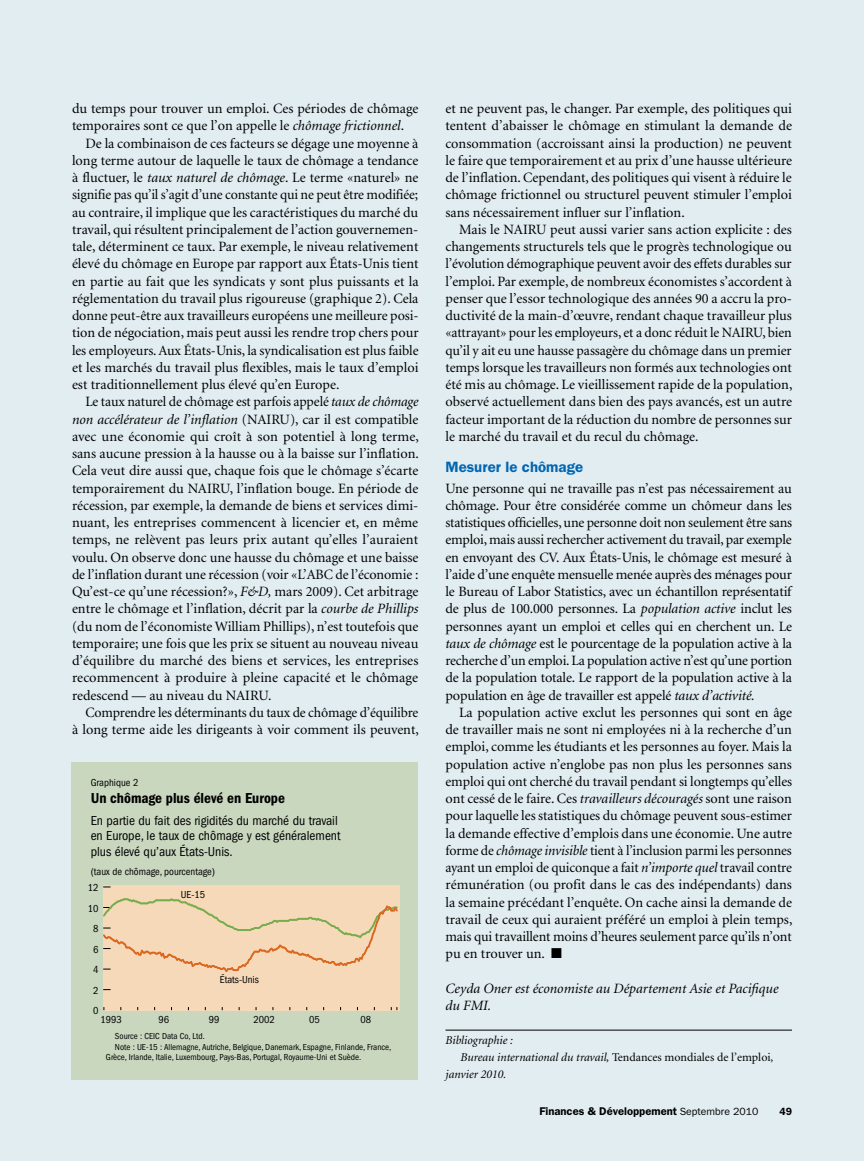
<style>
.page{position:relative;width:864px;height:1161px;background:#e2edf1}
.page>*{position:absolute;margin:0;border:0;box-sizing:border-box;transform-origin:0 0}
.t1{font:600 condensed 15px "Franklin Gothic";color:#000}
.t2{font:600 15px "Franklin Gothic";color:#0066b3}
.t3{font:14.25px/17.2px "Minion";letter-spacing:-.005em;color:#000;text-align:justify}
.t4{font:italic 14.25px/17.2px "Minion";color:#000}
.t5{font:condensed 13.5px/15.8px "Franklin Gothic";color:#000}
.t6{font:italic 12px "Minion";color:#000}
.t7{font:600 11.25px "Franklin Gothic";color:#000}
.t8{font:condensed 10.5px "Franklin Gothic";color:#000}
.t9{font:600 10.5px "Franklin Gothic";color:#000}
.t10{font:condensed 9px "Franklin Gothic";color:#000}
.s1{font-style:italic}
.s2{font-style:normal}
.s3{font-weight:400;font-size:10.5px}
.s4{font-family:"Minion";font-weight:400}
</style>
<div class="page">
<hr style="left:446px;top:1030px;width:346px;height:1px;background:#000">
<div style="left:71px;top:762px;width:346px;height:318px;background:#c9d7bf"></div>
<div style="left:103px;top:885px;width:296px;height:126px;background:#f5d9b9"></div>
<svg style="left:103px;top:897px;width:297px;height:77px"></svg>
<p class="t3" style="left:72px;top:100px;width:348px">du temps pour trouver un emploi. Ces périodes de chômage temporaires sont ce que l’on appelle le <span class="s1">chômage frictionnel</span>.</p>
<p class="t3" style="left:72px;top:135px;width:348px;text-indent:14px">De la combinaison de ces facteurs se dégage une moyenne à long terme autour de laquelle le taux de chômage a tendance à fluctuer, le <span class="s1">taux naturel de chômage</span>. Le terme «naturel» ne signifie pas qu’il s’agit d’une constante qui ne peut être modifiée; au contraire, il implique que les caractéristiques du marché du travail, qui résultent principalement de l’action gouvernemen&shy;tale, déterminent ce taux. Par exemple, le niveau relativement élevé du chômage en Europe par rapport aux États-Unis tient en partie au fait que les syndicats y sont plus puissants et la réglementation du travail plus rigoureuse (graphique 2). Cela donne peut-être aux travailleurs européens une meilleure posi&shy;tion de négociation, mais peut aussi les rendre trop chers pour les employeurs. Aux États-Unis, la syndicalisation est plus faible et les marchés du travail plus flexibles, mais le taux d’emploi est traditionnellement plus élevé qu’en Europe.</p>
<p class="t3" style="left:72px;top:394px;width:349px;text-indent:14px">Le taux naturel de chômage est parfois appelé <span class="s1">taux de chômage non accélérateur de l’inflation</span> (NAIRU), car il est compatible avec une économie qui croît à son potentiel à long terme, sans aucune pression à la hausse ou à la baisse sur l’inflation.<br>Cela veut dire aussi que, chaque fois que le chômage s’écarte temporairement du NAIRU, l’inflation bouge. En période de récession, par exemple, la demande de biens et services dimi&shy;nuant, les entreprises commencent à licencier et, en même temps, ne relèvent pas leurs prix autant qu’elles l’auraient voulu. On observe donc une hausse du chômage et une baisse de l’inflation durant une récession (voir «L’ABC de l’économie :<br>Qu’est-ce qu’une récession?», <span class="s1">F&amp;D,</span> mars 2009). Cet arbitrage entre le chômage et l’inflation, décrit par la <span class="s1">courbe de Phillips </span>(du nom de l’économiste William Phillips), n’est toutefois que temporaire; une fois que les prix se situent au nouveau niveau d’équilibre du marché des biens et services, les entreprises recommencent à produire à pleine capacité et le chômage redescend — au niveau du NAIRU.</p>
<p class="t3" style="left:72px;top:704px;width:348px;text-align:right">Comprendre les déterminants du taux de chômage d’équilibre<br>à long terme aide les dirigeants à voir comment ils peuvent,</p>
<p class="t8" style="left:81px;top:721px;width:72px">B2B, 8/9 updated</p>
<p class="t8" style="left:91px;top:777px;width:49px">Graphique 2</p>
<p class="t1" style="left:91px;top:789px;width:196px">Un chômage plus élevé en Europe</p>
<p class="t5" style="left:91px;top:812px;width:251px">En partie du fait des rigidités du marché du travail en Europe, le taux de chômage y est généralement plus élevé qu’aux États-Unis.</p>
<p class="t8" style="left:91px;top:865px;width:126px">(taux de chômage, pourcentage)</p>
<p class="t8" style="left:88px;top:882px;width:12px">12</p>
<p class="t8" style="left:88px;top:902px;width:12px">10</p>
<p class="t8" style="left:93px;top:923px;width:7px">8</p>
<p class="t8" style="left:93px;top:943px;width:7px">6</p>
<p class="t8" style="left:93px;top:964px;width:7px">4</p>
<p class="t8" style="left:93px;top:985px;width:7px">2</p>
<p class="t8" style="left:181px;top:889px;width:26px">UE-15</p>
<p class="t8" style="left:220px;top:974px;width:40px">États-Unis</p>
<p class="t8" style="left:93px;top:1005px;width:7px">0</p>
<p class="t8" style="left:100px;top:1014px;width:23px">1993</p>
<p class="t8" style="left:159px;top:1014px;width:12px">96</p>
<p class="t8" style="left:209px;top:1014px;width:12px">99</p>
<p class="t8" style="left:254px;top:1014px;width:23px">2002</p>
<p class="t8" style="left:309px;top:1014px;width:12px">05</p>
<p class="t8" style="left:360px;top:1014px;width:12px">08</p>
<p class="t10" style="left:115px;top:1031px;width:91px">Source : CEIC Data Co, Ltd.</p>
<p class="t10" style="left:115px;top:1042px;width:278px">Note : UE-15 : Allemagne, Autriche, Belgique, Danemark, Espagne, Finlande, France,</p>
<p class="t10" style="left:106px;top:1052px;width:257px">Grèce, Irlande, Italie, Luxembourg, Pays-Bas, Portugal, Royaume-Uni et Suède.</p>
<p class="t3" style="left:446px;top:100px;width:348px">et ne peuvent pas, le changer. Par exemple, des politiques qui tentent d’abaisser le chômage en stimulant la demande de consommation (accroissant ainsi la production) ne peuvent le faire que temporairement et au prix d’une hausse ultérieure de l’inflation. Cependant, des politiques qui visent à réduire le chômage frictionnel ou structurel peuvent stimuler l’emploi sans nécessairement influer sur l’inflation.</p>
<p class="t3" style="left:446px;top:221px;width:348px;text-indent:14px">Mais le NAIRU peut aussi varier sans action explicite : des changements structurels tels que le progrès technologique ou l’évolution démographique peuvent avoir des effets durables sur l’emploi. Par exemple, de nombreux économistes s’accordent à penser que l’essor technologique des années 90 a accru la pro&shy;ductivité de la main-d’œuvre, rendant chaque travailleur plus «attrayant» pour les employeurs, et a donc réduit le NAIRU, bien qu’il y ait eu une hausse passagère du chômage dans un premier temps lorsque les travailleurs non formés aux technologies ont été mis au chômage. Le vieillissement rapide de la population, observé actuellement dans bien des pays avancés, est un autre facteur important de la réduction du nombre de personnes sur le marché du travail et du recul du chômage.</p>
<p class="t2" style="left:446px;top:458px;width:139px">Mesurer le chômage</p>
<p class="t3" style="left:446px;top:480px;width:348px">Une personne qui ne travaille pas n’est pas nécessairement au chômage. Pour être considérée comme un chômeur dans les statistiques officielles, une personne doit non seulement être sans emploi, mais aussi rechercher activement du travail, par exemple en envoyant des CV. Aux États-Unis, le chômage est mesuré à l’aide d’une enquête mensuelle menée auprès des ménages pour le Bureau of Labor Statistics, avec un échantillon représentatif de plus de 100.000 personnes. La <span class="s1">population active</span> inclut les personnes ayant un emploi et celles qui en cherchent un. Le <span class="s1">taux de chômage</span> est le pourcentage de la population active à la recherche d’un emploi. La population active n’est qu’une portion de la population totale. Le rapport de la population active à la population en âge de travailler est appelé <span class="s1">taux d’activité.</span></p>
<p class="t3" style="left:446px;top:704px;width:348px;text-indent:14px">La population active exclut les personnes qui sont en âge de travailler mais ne sont ni employées ni à la recherche d’un emploi, comme les étudiants et les personnes au foyer. Mais la population active n’englobe pas non plus les personnes sans emploi qui ont cherché du travail pendant si longtemps qu’elles ont cessé de le faire. Ces <span class="s1">travailleurs découragés</span> sont une raison pour laquelle les statistiques du chômage peuvent sous-estimer la demande effective d’emplois dans une économie. Une autre forme de <span class="s1">chômage invisible</span> tient à l’inclusion parmi les personnes ayant un emploi de quiconque a fait <span class="s1">n’importe quel</span> travail contre rémunération (ou profit dans le cas des indépendants) dans la semaine précédant l’enquête. On cache ainsi la demande de travail de ceux qui auraient préféré un emploi à plein temps, mais qui travaillent moins d’heures seulement parce qu’ils n’ont pu en trouver un. ■</p>
<p class="t4" style="left:446px;top:980px;width:335px">Ceyda Oner est économiste au Département Asie et Pacifique du FMI.-</p>
<p class="t6" style="left:446px;top:1034px;width:69px">Bibliographie :</p>
<p class="t6" style="left:460px;top:1051px;width:315px">Bureau international du travail, <span class="s2">Tendances mondiales de l’emploi</span>,</p>
<p class="t6" style="left:446px;top:1069px;width:60px">janvier 2010.-</p>
<p class="t7" style="left:539px;top:1105px;width:220px">Finances &amp; Développement <span class="s3">Septembre 2010</span></p>
<p class="t9" style="left:779px;top:1106px;width:14px">49</p>
<p class="t7" style="left:542px;top:1105px;width:137px">Finances &amp; Développem<span class="s4">e</span><span class="s3">nt</span></p>
</div>
